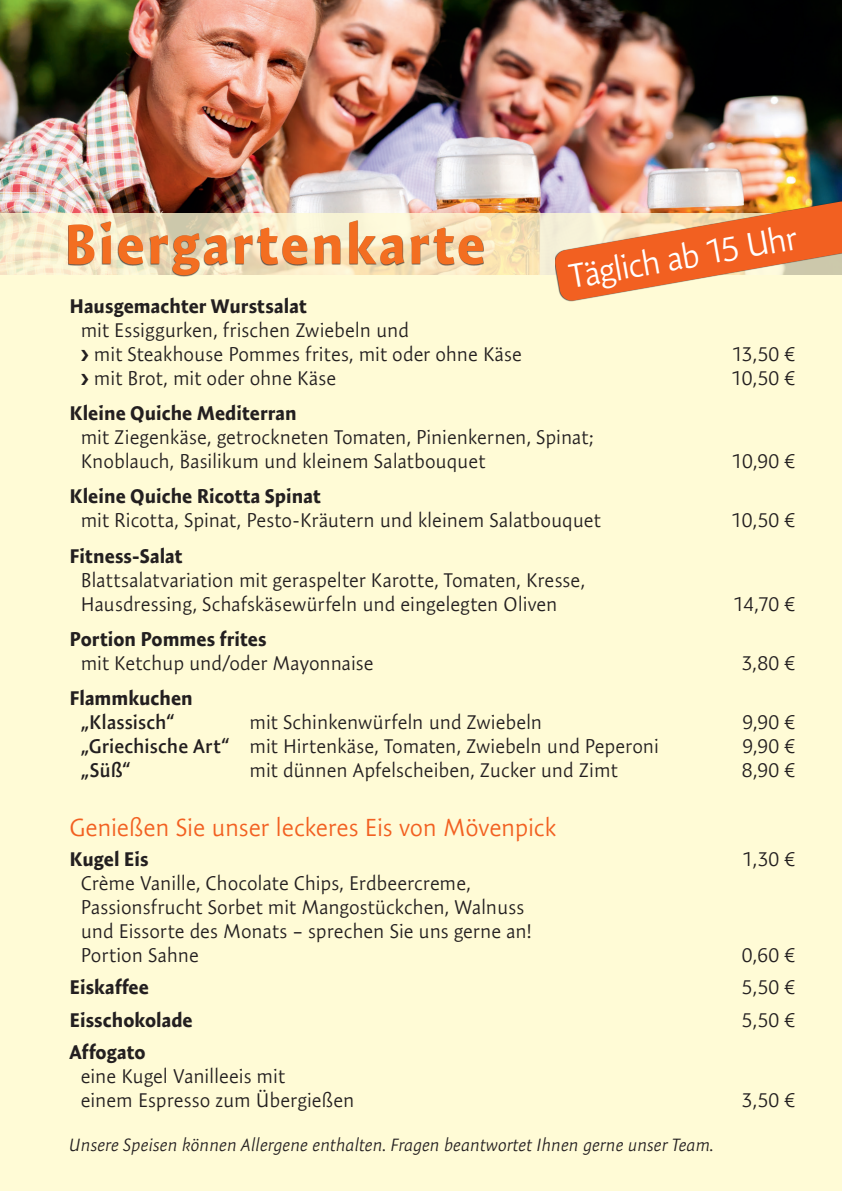
<style>
.page{position:relative;width:842px;height:1191px;background:#fffbd6}
.page>*{position:absolute;margin:0;border:0;box-sizing:border-box;transform-origin:0 0}
.t1{font:700 56px "Expo Sans Pro";letter-spacing:.04em;color:#f36e21}
.t2{font:300 34.2px "Expo Sans Pro";color:#fff}
.t3{font:300 25px "Expo Sans Pro";letter-spacing:-.015em;color:#f26021}
.t4{font:300 20px/24px "Expo Sans Pro";letter-spacing:-.005em;color:#231f20}
.t5{font:700 20px "Expo Sans Pro";letter-spacing:.005em;color:#231f20}
.t6{font:600 20px "Expo Sans Pro";color:#231f20}
.t7{font:italic 300 18px "Expo Sans Pro";color:#231f20}
.s1{font-weight:600}
</style>
<div class="page">
<img style="left:0;top:0;width:842px;height:213px">
<svg style="left:0;top:213px;width:554px;height:62px"></svg>
<svg style="left:554px;top:200px;width:288px;height:101px"></svg>
<div style="left:68px;top:220px;width:416px;height:56px;background:#231f20;opacity:.75"></div>
<h1 class="t1" style="left:64px;top:209px;width:423px">Biergartenkarte</h1>
<p class="t5" style="left:69px;top:293px;width:239px">Hausgemachter Wurstsalat</p>
<p class="t4" style="left:94px;top:317px;width:430px;text-indent:-13px">mit Essiggurken, frischen Zwiebeln und<br>mit Steakhouse Pommes frites, mit oder ohne Käse</p>
<h2 class="t2" style="left:566px;top:257px;width:232px;rotate:-10deg">Täglich ab 15 Uhr</h2>
<p class="t4" style="left:732px;top:341px;width:65px">13,50 €</p>
<p class="t4" style="left:94px;top:365px;width:244px">mit Brot, mit oder ohne Käse</p>
<p class="t4" style="left:732px;top:365px;width:65px">10,50 €</p>
<p class="t5" style="left:69px;top:400px;width:229px">Kleine Quiche Mediterran</p>
<p class="t4" style="left:81px;top:425px;width:515px">mit Ziegenkäse, getrockneten Tomaten, Pinienkernen, Spinat;<br>Knoblauch, Basilikum und kleinem Salatbouquet</p>
<p class="t4" style="left:732px;top:449px;width:65px">10,90 €</p>
<p class="t5" style="left:69px;top:484px;width:253px">Kleine Quiche Ricotta Spinat</p>
<p class="t4" style="left:81px;top:508px;width:522px">mit Ricotta, Spinat, Pesto-Kräutern und kleinem Salatbouquet</p>
<p class="t4" style="left:732px;top:508px;width:65px">10,50 €</p>
<p class="t5" style="left:69px;top:543px;width:115px">Fitness-Salat</p>
<p class="t4" style="left:81px;top:567px;width:506px">Blattsalatvariation mit geraspelter Karotte, Tomaten, Kresse,<br>Hausdressing, Schafskäsewürfeln und eingelegten Oliven</p>
<p class="t4" style="left:734px;top:591px;width:63px">14,70 €</p>
<p class="t5" style="left:69px;top:627px;width:199px">Portion Pommes frites</p>
<p class="t4" style="left:81px;top:651px;width:294px">mit Ketchup und/oder Mayonnaise</p>
<p class="t4" style="left:742px;top:651px;width:55px">3,80 €</p>
<p class="t5" style="left:69px;top:686px;width:125px">Flammkuchen</p>
<p class="t6" style="left:81px;top:710px;width:95px">„Klassisch“</p>
<p class="t4" style="left:249px;top:710px;width:294px">mit Schinkenwürfeln und Zwiebeln</p>
<p class="t4" style="left:742px;top:710px;width:54px">9,90 €</p>
<p class="t4" style="left:81px;top:734px;width:580px"><span class="s1">„Griechische Art“</span> mit Hirtenkäse, Tomaten, Zwiebeln und Peperoni</p>
<p class="t4" style="left:742px;top:734px;width:54px">9,90 €</p>
<p class="t6" style="left:81px;top:758px;width:51px">„Süß“</p>
<p class="t4" style="left:249px;top:758px;width:370px">mit dünnen Apfelscheiben, Zucker und Zimt</p>
<p class="t4" style="left:742px;top:758px;width:55px">8,90 €</p>
<p class="t3" style="left:69px;top:812px;width:488px">Genießen Sie unser leckeres Eis von Mövenpick</p>
<p class="t5" style="left:69px;top:846px;width:81px">Kugel Eis</p>
<p class="t4" style="left:743px;top:846px;width:54px">1,30 €</p>
<p class="t4" style="left:81px;top:870px;width:453px">Crème Vanille, Chocolate Chips, Erdbeercreme, Passionsfrucht Sorbet mit Mangostückchen, Walnuss und Eissorte des Monats – sprechen Sie uns gerne an!<br>Portion Sahne</p>
<p class="t4" style="left:742px;top:942px;width:55px">0,60 €</p>
<p class="t5" style="left:69px;top:974px;width:81px">Eiskaffee</p>
<p class="t4" style="left:742px;top:975px;width:55px">5,50 €</p>
<p class="t5" style="left:69px;top:1007px;width:125px">Eisschokolade</p>
<p class="t4" style="left:742px;top:1007px;width:55px">5,50 €</p>
<p class="t5" style="left:69px;top:1039px;width:78px">Affogato</p>
<p class="t4" style="left:81px;top:1064px;width:275px">eine Kugel Vanilleeis mit<br>einem Espresso zum Übergießen</p>
<p class="t4" style="left:742px;top:1088px;width:55px">3,50 €</p>
<p class="t7" style="left:69px;top:1134px;width:646px">Unsere Speisen können Allergene enthalten. Fragen beantwortet Ihnen gerne unser Team.</p>
</div>
